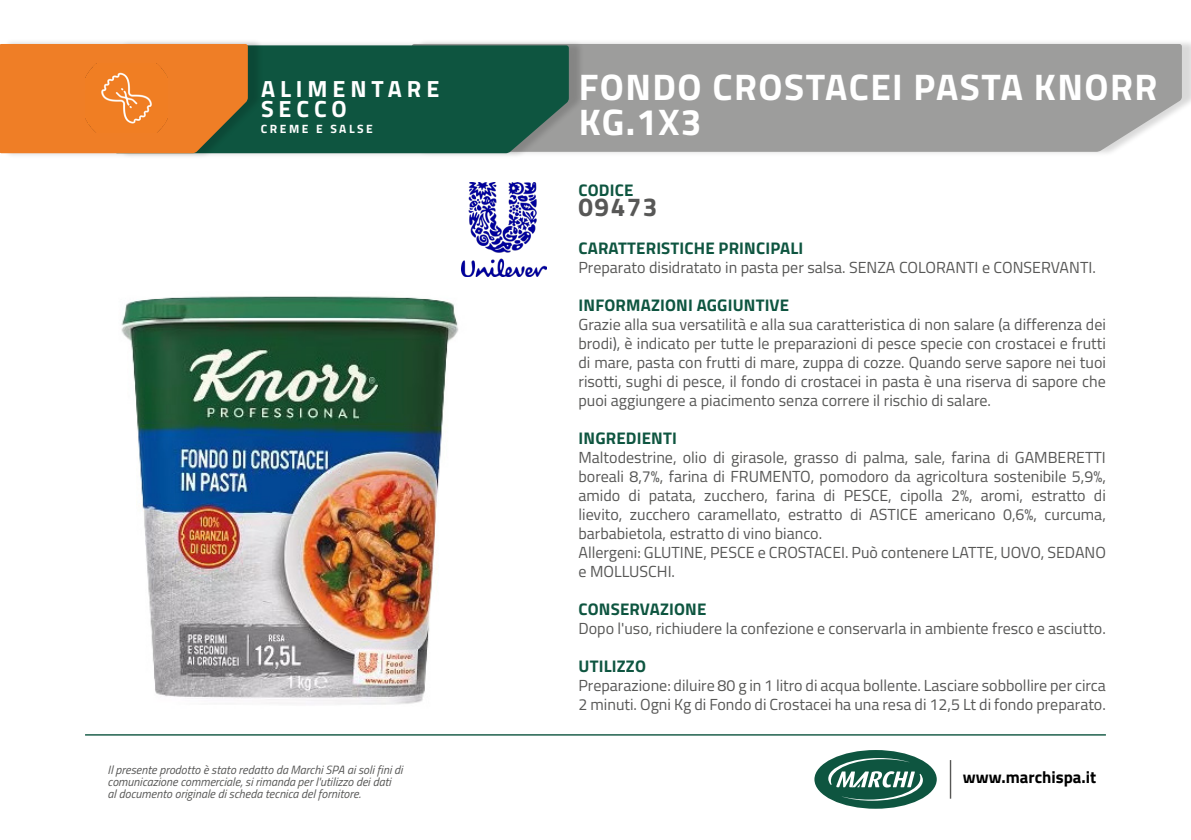
<style>
.page{position:relative;width:1191px;height:840px;background:#fff}
.page>*{position:absolute;margin:0;border:0;box-sizing:border-box;transform-origin:0 0}
.t1{font:700 37px "Titillium Web";letter-spacing:.04em;color:#fff}
.t2{font:700 26px "Titillium Web";letter-spacing:.06em;color:#575756}
.t3{font:700 23.4px/19.8px "Titillium Web";letter-spacing:.21em;color:#fff}
.t4{font:700 16.8px "Titillium Web";letter-spacing:.01em;color:#0e5540}
.t5{font:700 16.8px "Titillium Web";color:#000}
.t6{font:16px/19px "Titillium Web";color:#575756;text-align:justify}
.t7{font:italic 12px/12px "Titillium Web";color:#575756}
.t8{font:700 12px "Titillium Web";letter-spacing:.21em;color:#fff}
</style>
<div class="page">
<div style="left:416px;top:39px;width:775px;height:118px;background:#000;opacity:.15"></div>
<div style="left:584px;top:44px;width:597px;height:108px;background:#9d9d9c"></div>
<div style="left:119px;top:40px;width:465px;height:119px;background:#000;opacity:.15"></div>
<div style="left:263px;top:45px;width:306px;height:108px;background:#0e5540"></div>
<div style="left:4px;top:38px;width:259px;height:121px;background:#000;opacity:.15"></div>
<svg style="left:0;top:44px;width:248px;height:109px;background:#df7a27"></svg>
<img style="left:85px;top:63px;width:82px;height:69px">
<img style="left:121px;top:296px;width:338px;height:409px">
<img style="left:461px;top:182px;width:85px;height:94px">
<hr style="left:949px;top:759px;width:2px;height:39px;background:#575756">
<div style="left:814px;top:749px;width:122px;height:59px;background:#0e5540;border-radius:50%"></div>
<svg style="left:828px;top:757px;width:95px;height:43px"></svg>
<hr style="left:85px;top:733px;width:1021px;height:2px;background:#0e5540">
<p class="t3" style="left:261px;top:78px;width:180px">ALIMENTARE<br>SECCO</p>
<p class="t8" style="left:261px;top:120px;width:113px">CREME E SALSE</p>
<p class="t7" style="left:108px;top:762px;width:296px">Il presente prodotto è stato redatto da Marchi SPA ai soli fini di comunicazione commerciale, si rimanda per l'utilizzo dei dati<br>al documento originale di scheda tecnica del fornitore.</p>
<p class="t1" style="left:578px;top:59px;width:580px">FONDO CROSTACEI PASTA KNORR</p>
<p class="t1" style="left:578px;top:93px;width:124px">KG.1X3</p>
<p class="t4" style="left:578px;top:177px;width:56px">CODICE</p>
<p class="t2" style="left:578px;top:187px;width:81px">09473</p>
<p class="t4" style="left:578px;top:235px;width:226px">CARATTERISTICHE PRINCIPALI</p>
<p class="t6" style="left:578px;top:257px;width:519px">Preparato disidratato in pasta per salsa. SENZA COLORANTI e CONSERVANTI.</p>
<p class="t4" style="left:578px;top:292px;width:212px">INFORMAZIONI AGGIUNTIVE</p>
<p class="t6" style="left:578px;top:314px;width:529px">Grazie alla sua versatilità e alla sua caratteristica di non salare (a differenza dei brodi), è indicato per tutte le preparazioni di pesce specie con crostacei e frutti di mare, pasta con frutti di mare, zuppa di cozze. Quando serve sapore nei tuoi risotti, sughi di pesce, il fondo di crostacei in pasta è una riserva di sapore che puoi aggiungere a piacimento senza correre il rischio di salare.</p>
<p class="t4" style="left:578px;top:425px;width:100px">INGREDIENTI</p>
<p class="t6" style="left:578px;top:447px;width:529px">Maltodestrine, olio di girasole, grasso di palma, sale, farina di GAMBERETTI boreali 8,7%, farina di FRUMENTO, pomodoro da agricoltura sostenibile 5,9%, amido di patata, zucchero, farina di PESCE, cipolla 2%, aromi, estratto di lievito, zucchero caramellato, estratto di ASTICE americano 0,6%, curcuma, barbabietola, estratto di vino bianco.</p>
<p class="t6" style="left:578px;top:542px;width:529px">Allergeni: GLUTINE, PESCE e CROSTACEI. Può contenere LATTE, UOVO, SEDANO e MOLLUSCHI.</p>
<p class="t4" style="left:578px;top:596px;width:129px">CONSERVAZIONE</p>
<p class="t6" style="left:578px;top:618px;width:529px">Dopo l'uso, richiudere la confezione e conservarla in ambiente fresco e asciutto.</p>
<p class="t4" style="left:578px;top:653px;width:69px">UTILIZZO</p>
<p class="t6" style="left:578px;top:675px;width:529px">Preparazione: diluire 80 g in 1 litro di acqua bollente. Lasciare sobbollire per circa<br>2 minuti. Ogni Kg di Fondo di Crostacei ha una resa di 12,5 Lt di fondo preparato.</p>
<p class="t5" style="left:963px;top:764px;width:135px">www.marchispa.it</p>
</div>
